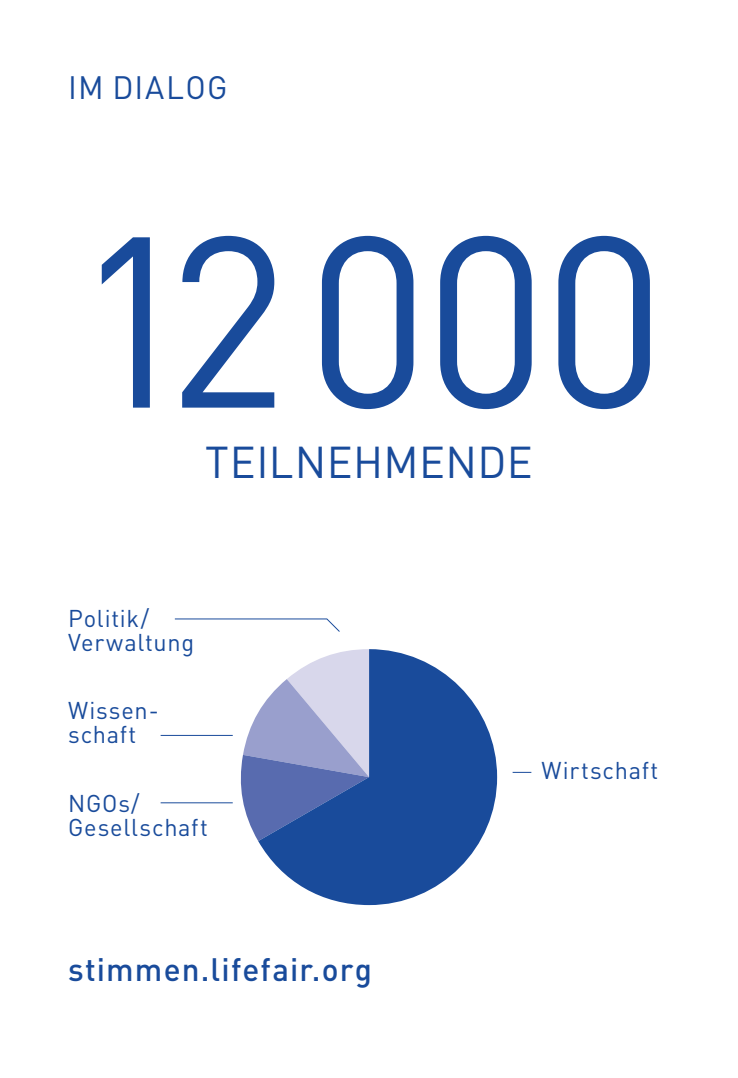
<style>
.page{position:relative;width:738px;height:1078px;background:#fff}
.page>*{position:absolute;margin:0;border:0;box-sizing:border-box;transform-origin:0 0}
.t1{font:239.2px "DIN Pro";letter-spacing:-.02em;color:#194b9b}
.t2{font:44px "DIN Pro";letter-spacing:.01em;color:#194b9b}
.t3{font:500 32px "DIN Pro";letter-spacing:.035em;color:#194b9b}
.t4{font:32px "DIN Pro";letter-spacing:.04em;color:#194b9b}
.t5{font:24px/24px "DIN Pro";letter-spacing:.03em;color:#194b9b}
</style>
<div class="page">
<svg style="left:240px;top:713px;width:18px;height:127px"></svg>
<svg style="left:258px;top:649px;width:238px;height:255px;fill:#194b9b"></svg>
<svg style="left:174px;top:618px;width:166px;height:14px"></svg>
<hr style="left:160px;top:734px;width:72px;height:2px;background:#194b9b">
<svg style="left:512px;top:771px;width:19px;height:1px"></svg>
<hr style="left:160px;top:802px;width:72px;height:1px;background:#194b9b">
<h3 class="t4" style="left:68px;top:65px;width:161px">IM DIALOG</h3>
<h1 class="t1" style="left:72px;top:158px;width:594px">12000</h1>
<h2 class="t2" style="left:205px;top:431px;width:329px">TEILNEHMENDE</h2>
<p class="t5" style="left:68px;top:604px;width:127px">Politik/<br>Verwaltung</p>
<p class="t5" style="left:68px;top:697px;width:92px">Wissen&shy;schaft</p>
<p class="t5" style="left:68px;top:789px;width:141px">NGOs/<br>Gesellschaft</p>
<h3 class="t3" style="left:68px;top:947px;width:305px">stimmen.lifefair.org</h3>
<p class="t5" style="left:541px;top:757px;width:118px">Wirtschaft</p>
</div>
